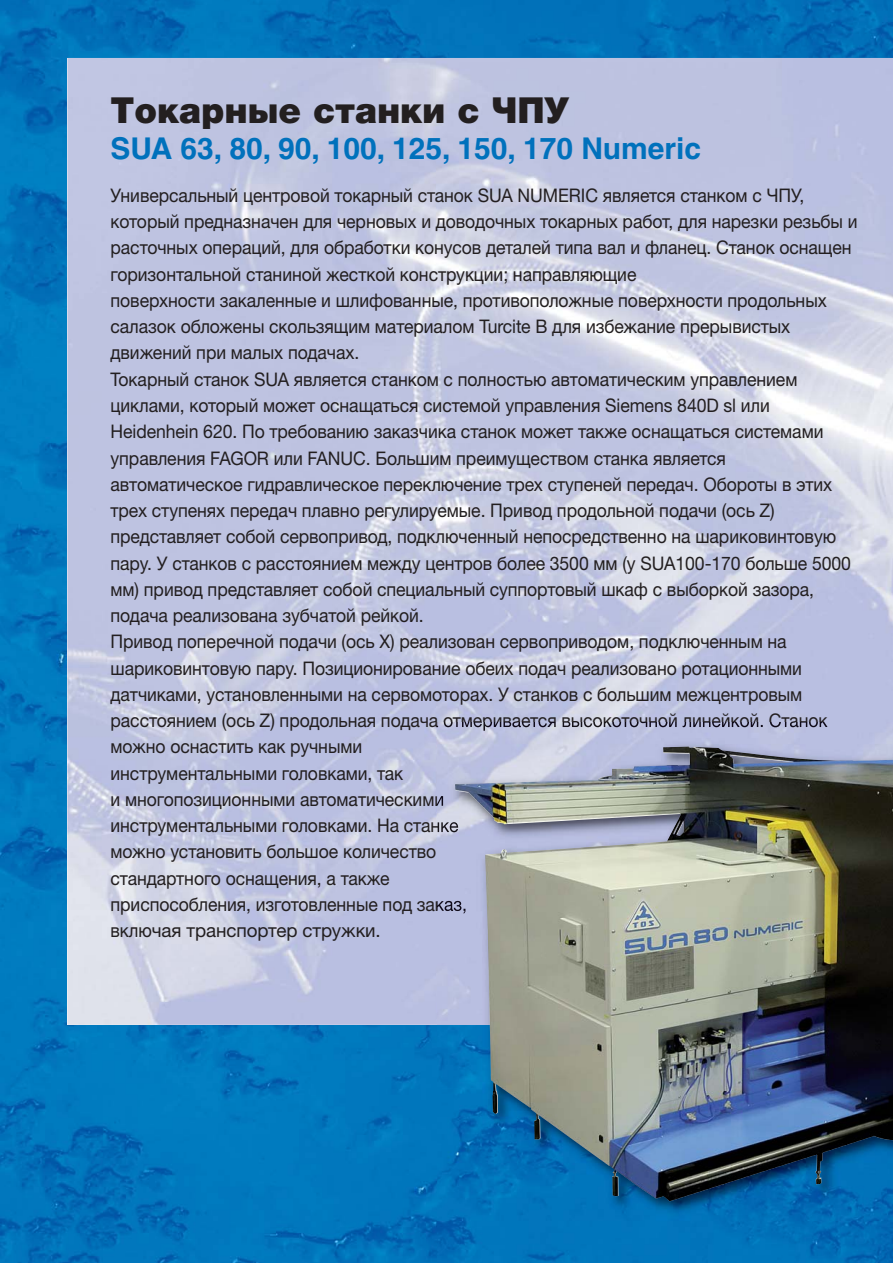
<style>
.page{position:relative;width:893px;height:1263px;background:#fff}
.page>*{position:absolute;margin:0;border:0;box-sizing:border-box;transform-origin:0 0}
.t1{font:900 36px "Helvetica Neue LTCYR";color:#231f20}
.t2{font:700 30px "Helvetica CE";color:#0071bc}
.t3{font:18.75px/26.2px "Helvetica Neue LTCYR";letter-spacing:-.005em;color:#231f20;scale:.94 1}
</style>
<div class="page">
<img style="left:0;top:0;width:893px;height:1263px">
<img style="left:67px;top:58px;width:826px;height:967px">
<img style="left:437px;top:722px;width:456px;height:540px">
<img style="left:455px;top:747px;width:438px;height:454px">
<h1 class="t1" style="left:111px;top:97px;width:460px">Tокарные станки с ЧПУ</h1>
<h2 class="t2" style="left:111px;top:137px;width:592px">SUA 63, 80, 90, 100, 125, 150, 170 Numeric</h2>
<p class="t3" style="left:111px;top:182px;width:796px">Универсальный центровой токарный станок SUA NUMERIC является станком с ЧПУ, который предназначен для черновых и доводочных токарных работ, для нарезки резьбы и расточных операций, для обработки конусов деталей типа вал и фланец. Cтанок оснащен горизонтальной станиной жесткой конструкции; направляющие<br>поверхности закаленные и шлифованные, противоположные поверхности продольных салазок обложены скользящим материалом Turcite B для избежание прерывистых движений при малых подачах.<br>Токарный станок SUA является станком с полностью автоматическим управлением циклами, который может оснащаться системой управления Siemens 840D sl или Heidenhein 620. По требованию заказчика станок может также оснащаться системами управления FAGOR или FANUC. Большим преимуществом станка является автоматическое гидравлическое переключение трех ступеней передач. Обороты в этих трех ступенях передач плавно регулируемые. Привод продольной подачи (ось Z) представляет собой сервопривод, подключенный непосредственно на шариковинтовую пару. У станков с расстоянием между центров более 3500 мм (у SUA100-170 больше 5000 мм) привод представляет собой специальный суппортовый шкаф с выборкой зазора, подача реализована зубчатой рейкой.<br>Привод поперечной подачи (ось Х) реализован сервоприводом, подключенным на шариковинтовую пару. Позиционирование обеих подач реализовано ротационными датчиками, установленными на сервомоторах. У станков с большим межцентровым расстоянием (ось Z) продольная подача отмеривается высокоточной линейкой. Станок можно оснастить как ручными<br>инструментальными головками, так<br>и многопозиционными автоматическими<br>инструментальными головками. На станке<br>можно установить большое количество<br>стандартного оснащения, а также<br>приспособления, изготовленные под заказ,<br>включая транcпортер стружки.</p>
</div>
